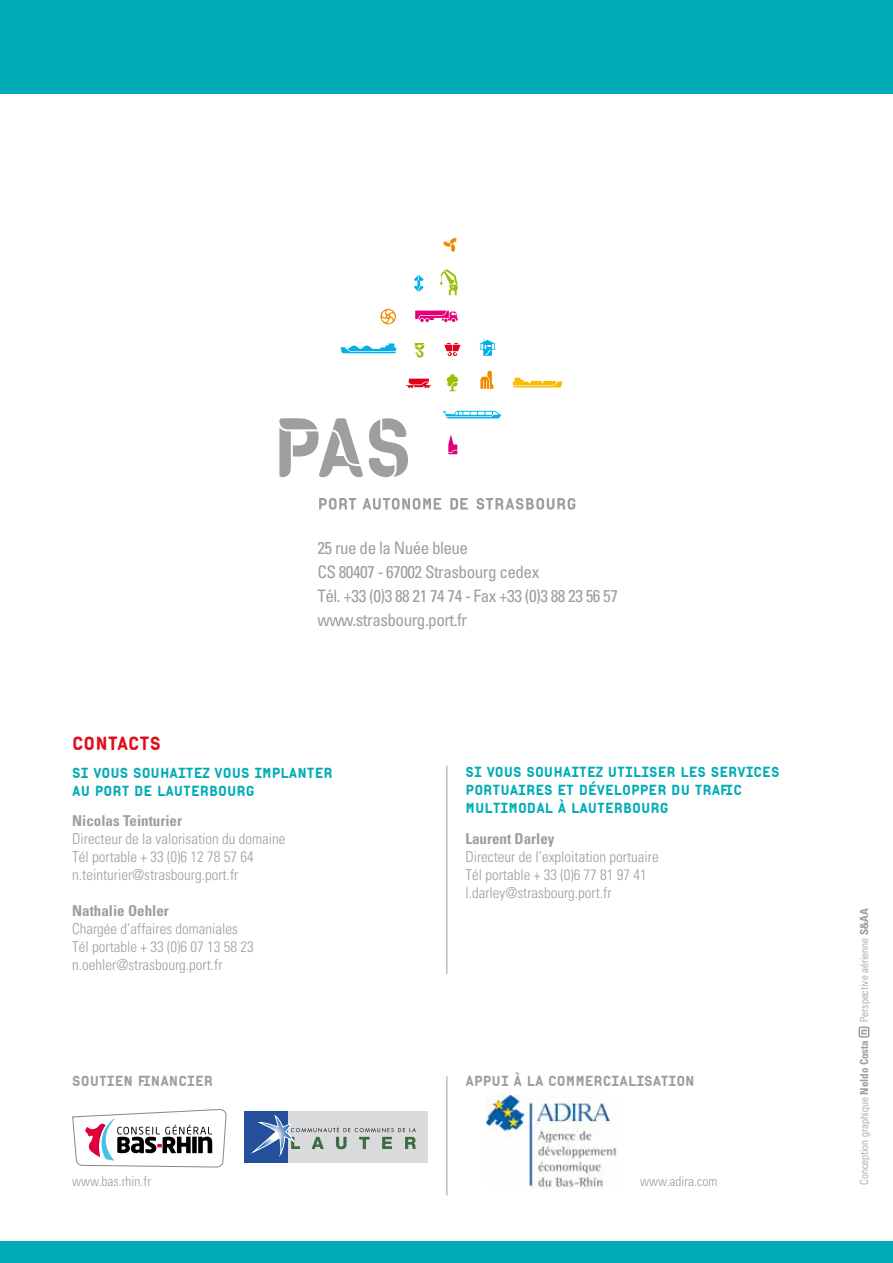
<style>
.page{position:relative;width:893px;height:1263px;background:#fff}
.page>*{position:absolute;margin:0;border:0;box-sizing:border-box;transform-origin:0 0}
.t1{font:19.65px "Panama Sud";color:#e00e1d}
.t2{font:condensed 17.1px/24.2px "Univers";letter-spacing:-.03em;color:#9c9e9f}
.t3{font:300 condensed 15px/18px "Univers";color:#9c9e9f}
.t4{font:15px/18px "Panama Sud";color:#00acb6}
.t5{font:700 condensed 15px "Univers";color:#9c9e9f}
.t6{font:15px "Panama Sud";color:#9c9e9f}
.t7{font:300 condensed 13.5px "Univers";color:#9c9e9f}
.t8{font:300 condensed 11.1px "Univers";color:#9c9e9f}
.s1{font-weight:700}
</style>
<div class="page">
<div style="left:0;top:1242px;width:893px;height:21px;background:#00acb6"></div>
<svg style="left:448px;top:435px;width:9px;height:19px"></svg>
<svg style="left:513px;top:378px;width:49px;height:9px"></svg>
<svg style="left:444px;top:343px;width:16px;height:13px"></svg>
<svg style="left:447px;top:374px;width:11px;height:17px"></svg>
<svg style="left:480px;top:371px;width:13px;height:18px"></svg>
<svg style="left:443px;top:411px;width:59px;height:7px"></svg>
<svg style="left:415px;top:311px;width:43px;height:11px"></svg>
<svg style="left:406px;top:379px;width:25px;height:9px"></svg>
<svg style="left:341px;top:343px;width:56px;height:10px"></svg>
<svg style="left:415px;top:343px;width:9px;height:15px"></svg>
<svg style="left:414px;top:275px;width:10px;height:17px"></svg>
<svg style="left:440px;top:269px;width:18px;height:26px"></svg>
<svg style="left:380px;top:309px;width:16px;height:15px"></svg>
<svg style="left:479px;top:339px;width:17px;height:17px"></svg>
<svg style="left:443px;top:238px;width:13px;height:14px"></svg>
<svg style="left:450px;top:498px;width:18px;height:12px"></svg>
<svg style="left:319px;top:498px;width:37px;height:12px"></svg>
<svg style="left:477px;top:498px;width:98px;height:12px"></svg>
<svg style="left:363px;top:498px;width:78px;height:12px"></svg>
<svg style="left:369px;top:418px;width:39px;height:59px"></svg>
<svg style="left:279px;top:418px;width:84px;height:59px"></svg>
<div style="left:0;top:0;width:893px;height:94px;background:#00acb6"></div>
<hr style="left:446px;top:766px;width:1px;height:208px;background:#9c9e9f">
<svg style="left:72px;top:1109px;width:154px;height:58px"></svg>
<div style="left:288px;top:1112px;width:140px;height:51px;background:#d9dadb"></div>
<div style="left:244px;top:1112px;width:44px;height:51px;background:#244f9a"></div>
<svg style="left:253px;top:1111px;width:163px;height:44px"></svg>
<img style="left:487px;top:1095px;width:130px;height:93px">
<hr style="left:446px;top:1076px;width:1px;height:119px;background:#9c9e9f">
<svg style="left:858px;top:1026px;width:11px;height:11px"></svg>
<p class="t2" style="left:317px;top:535px;width:302px">25 rue de la Nuée bleue<br>CS 80407 - 67002 Strasbourg cedex<br>Tél. +33 (0)3 88 21 74 74 - Fax +33 (0)3 88 23 56 57 www.strasbourg.port.fr</p>
<h1 class="t1" style="left:72px;top:730px;width:90px">CONTACTS</h1>
<p class="t4" style="left:72px;top:764px;width:262px">SI VOUS SOUHAITEZ VOUS IMPLANTER<br>AU PORT DE LAUTERBOURG</p>
<p class="t4" style="left:466px;top:762px;width:315px">SI VOUS SOUHAITEZ UTILISER LES SERVICES<br>PORTUAIRES ET DÉVELOPPER DU TRAFIC<br>MULTIMODAL À LAUTERBOURG</p>
<p class="t5" style="left:72px;top:811px;width:111px">Nicolas Teinturier</p>
<p class="t3" style="left:72px;top:829px;width:215px">Directeur de la valorisation du domaine<br>Tél portable + 33 (0)6 12 78 57 64 n.teinturier@strasbourg.port.fr</p>
<p class="t5" style="left:72px;top:901px;width:98px">Nathalie Oehler</p>
<p class="t3" style="left:72px;top:919px;width:183px">Chargée d’affaires domaniales<br>Tél portable + 33 (0)6 07 13 58 23 n.oehler@strasbourg.port.fr</p>
<p class="t5" style="left:465px;top:829px;width:91px">Laurent Darley</p>
<p class="t3" style="left:465px;top:847px;width:195px">Directeur de l’exploitation portuaire<br>Tél portable + 33 (0)6 77 81 97 41 l.darley@strasbourg.port.fr</p>
<p class="t6" style="left:72px;top:1071px;width:142px">SOUTIEN FINANCIER</p>
<p class="t6" style="left:466px;top:1071px;width:231px">APPUI À LA COMMERCIALISATION</p>
<p class="t7" style="left:72px;top:1173px;width:80px">www.bas.rhin.fr</p>
<p class="t7" style="left:640px;top:1173px;width:79px">www.adira.com</p>
<p class="t8" style="left:857px;top:1022px;width:115px;rotate:-90deg">Perspective aérienne <span class="s1">S&amp;AA</span></p>
<p class="t8" style="left:857px;top:1185px;width:146px;rotate:-90deg">Conception graphique <span class="s1">Neldo Costa</span></p>
</div>
